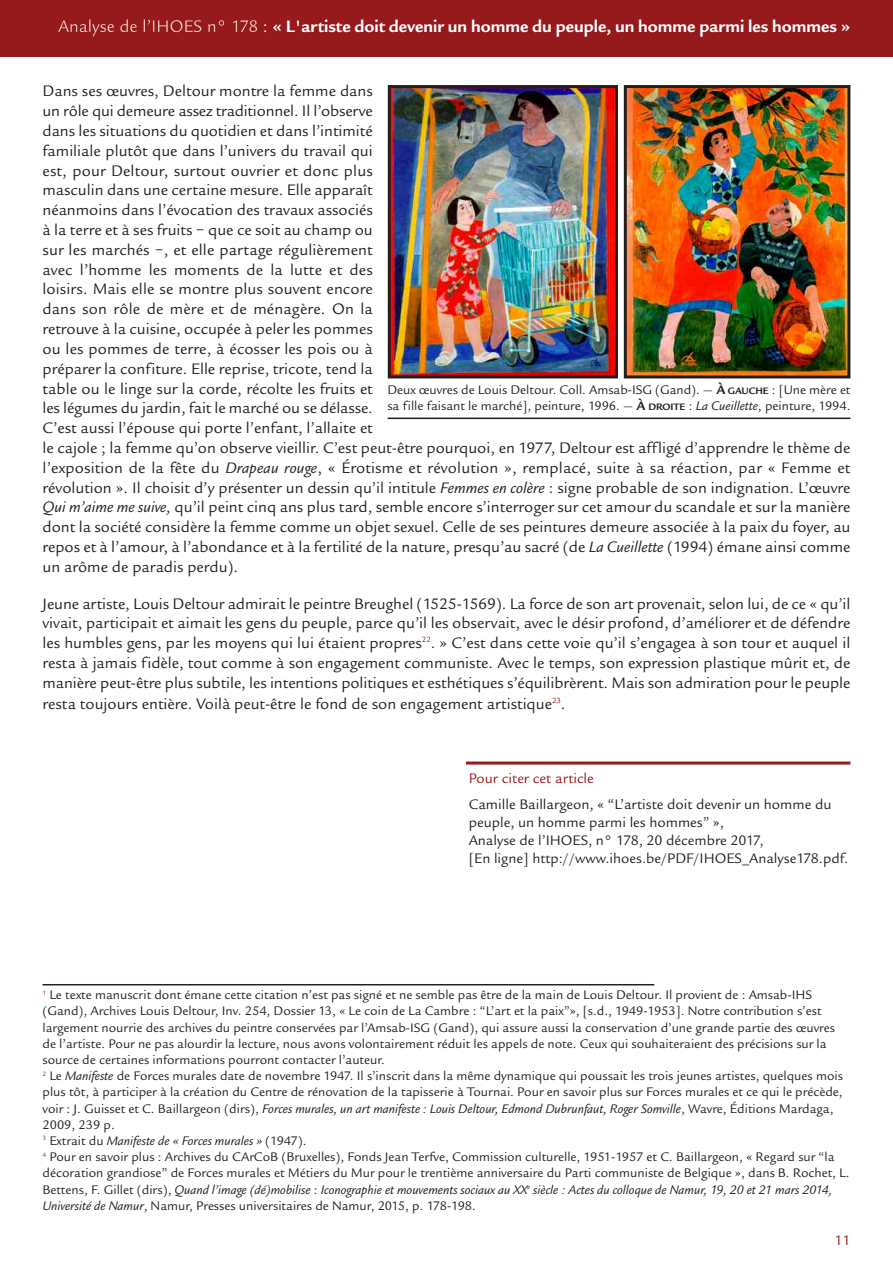
<style>
.page{position:relative;width:893px;height:1263px;background:#fff}
.page>*{position:absolute;margin:0;border:0;box-sizing:border-box;transform-origin:0 0}
.t1{font:700 18px "Legacy San ITC";color:#fff}
.t2{font:16.5px/19.8px "Legacy San ITC";color:#231f20}
.t3{font:15px/17.9px "Legacy San ITC";color:#231f20}
.t4{font:15px "Legacy San ITC";color:#96191c}
.t5{font:13.5px/16.2px "Legacy San ITC";color:#231f20}
.s1{font-weight:400}
.s2{font-style:italic}
.s3{font-size:13.2px}
.s4{font-weight:700}
.s5{font-weight:700;font-size:10.2px}
.s6{color:#96191c}
.s7{color:#fff}
</style>
<div class="page">
<div style="left:0;top:0;width:893px;height:57px;background:#96191c"></div>
<svg style="left:58px;top:19px;width:90px;height:18px"></svg>
<img style="left:628px;top:89px;width:218px;height:285px">
<div style="left:624px;top:85px;width:226px;height:293px;border:3px solid #231f20"></div>
<img style="left:392px;top:89px;width:222px;height:285px">
<div style="left:388px;top:85px;width:230px;height:293px;border:3px solid #231f20"></div>
<hr style="left:466px;top:761px;width:384px;height:3px;background:#96191c">
<hr style="left:388px;top:418px;width:462px;height:1px;background:#231f20">
<hr style="left:43px;top:984px;width:611px;height:1px;background:#231f20">
<p class="t1" style="left:263px;top:16px;width:589px"><span class="s1">:</span> « L'artiste doit devenir un homme du peuple, un homme parmi les hommes »</p>
<p class="t2" style="left:43px;top:82px;width:809px">Dans ses œuvres, Deltour montre la femme dans<br>un rôle qui demeure assez traditionnel. Il l’observe<br>dans les situations du quotidien et dans l’intimité<br>familiale plutôt que dans l’univers du travail qui<br>est, pour Deltour, surtout ouvrier et donc plus<br>masculin dans une certaine mesure. Elle apparaît<br>néanmoins dans l’évocation des travaux associés<br>à la terre et à ses fruits − que ce soit au champ ou<br>sur les marchés −, et elle partage régulièrement<br>avec l’homme les moments de la lutte et des<br>loisirs. Mais elle se montre plus souvent encore<br>dans son rôle de mère et de ménagère. On la<br>retrouve à la cuisine, occupée à peler les pommes<br>ou les pommes de terre, à écosser les pois ou à<br>préparer la confiture. Elle reprise, tricote, tend la<br>table ou le linge sur la corde, récolte les fruits et<br>les légumes du jardin, fait le marché ou se délasse.<br>C’est aussi l’épouse qui porte l’enfant, l’allaite et<br>le cajole ; la femme qu’on observe vieillir. C’est peut-être pourquoi, en 1977, Deltour est affligé d’apprendre le thème de l’exposition de la fête du <span class="s2">Drapeau rouge</span>, « Érotisme et révolution », remplacé, suite à sa réaction, par « Femme et révolution ». Il choisit d’y présenter un dessin qu’il intitule <span class="s2">Femmes en colère</span> : signe probable de son indignation. L’œuvre <span class="s2">Qui m’aime me suive,</span> qu’il peint cinq ans plus tard, semble encore s’interroger sur cet amour du scandale et sur la manière dont la société considère la femme comme un objet sexuel. Celle de ses peintures demeure associée à la paix du foyer, au repos et à l’amour, à l’abondance et à la fertilité de la nature, presqu’au sacré (de <span class="s2">La Cueillette</span> (1994) émane ainsi comme un arôme de paradis perdu).</p>
<p class="t2" style="left:43px;top:593px;width:809px;text-align:justify">Jeune artiste, Louis Deltour admirait le peintre Breughel (1525-1569). La force de son art provenait, selon lui, de ce « qu’il vivait, participait et aimait les gens du peuple, parce qu’il les observait, avec le désir profond, d’améliorer et de défendre les humbles gens, par les moyens qui lui étaient propres<sup>22</sup>. » C’est dans cette voie qu’il s’engagea à son tour et auquel il resta à jamais fidèle, tout comme à son engagement communiste. Avec le temps, son expression plastique mûrit et, de manière peut-être plus subtile, les intentions politiques et esthétiques s’équilibrèrent. Mais son admiration pour le peuple resta toujours entière. Voilà peut-être le fond de son engagement artistique<sup>23</sup>.</p>
<p class="t5" style="left:387px;top:381px;width:465px">Deux œuvres de Louis Deltour. Coll. Amsab-ISG (Gand). <span class="s3">—</span> <span class="s4">À</span> <span class="s5">GAUCHE</span> : [Une mère et sa fille faisant le marché], peinture, 1996. <span class="s3">—</span> <span class="s4">À</span> <span class="s5">DROITE</span> : <span class="s2">La Cueillette</span>, peinture, 1994.</p>
<p class="t3" style="left:469px;top:765px;width:364px;line-height:26.4px"><span class="s6">Pour citer cet article</span> <span class="s7">:<br></span>Camille Baillargeon, « “L’artiste doit devenir un homme du</p>
<p class="t3" style="left:469px;top:813px;width:381px">peuple, un homme parmi les hommes” »,<br>Analyse de l’IHOES, n° 178, 20 décembre 2017,<br>[En ligne] http://www.ihoes.be/PDF/IHOES_Analyse178.pdf.</p>
<p class="t5" style="left:43px;top:987px;width:808px"><sup>1</sup> Le texte manuscrit dont émane cette citation n’est pas signé et ne semble pas être de la main de Louis Deltour. Il provient de : Amsab-IHS (Gand), Archives Louis Deltour, Inv. 254, Dossier 13, « Le coin de La Cambre : “L’art et la paix”», [s.d., 1949-1953]. Notre contribution s’est largement nourrie des archives du peintre conservées par l’Amsab-ISG (Gand), qui assure aussi la conservation d’une grande partie des œuvres de l’artiste. Pour ne pas alourdir la lecture, nous avons volontairement réduit les appels de note. Ceux qui souhaiteraient des précisions sur la source de certaines informations pourront contacter l’auteur.<br><sup>2</sup> Le <span class="s2">Manifeste</span> de Forces murales date de novembre 1947. Il s’inscrit dans la même dynamique qui poussait les trois jeunes artistes, quelques mois plus tôt, à participer à la création du Centre de rénovation de la tapisserie à Tournai. Pour en savoir plus sur Forces murales et ce qui le précède, voir : J. Guisset et C. Baillargeon (dirs), <span class="s2">Forces murales, un art manifeste : Louis Deltour, Edmond Dubrunfaut, Roger Somville</span>, Wavre, Éditions Mardaga, 2009, 239 p.<br><sup>3</sup> Extrait du <span class="s2">Manifeste de « Forces murales »</span> (1947).<br><sup>4</sup> Pour en savoir plus : Archives du CArCoB (Bruxelles), Fonds Jean Terfve, Commission culturelle, 1951-1957 et C. Baillargeon, « Regard sur “la décoration grandiose” de Forces murales et Métiers du Mur pour le trentième anniversaire du Parti communiste de Belgique », dans B. Rochet, L.<br>Bettens, F. Gillet (dirs), <span class="s2">Quand l’image (dé)mobilise</span> : <span class="s2">Iconographie et mouvements sociaux au XX</span><sup>e</sup> <span class="s2">siècle : Actes du colloque de Namur, 19, 20 et 21 mars 2014, Université de Namur</span>, Namur, Presses universitaires de Namur, 2015, p. 178-198.</p>
<p class="t4" style="left:834px;top:1232px;width:18px">11</p>
</div>
